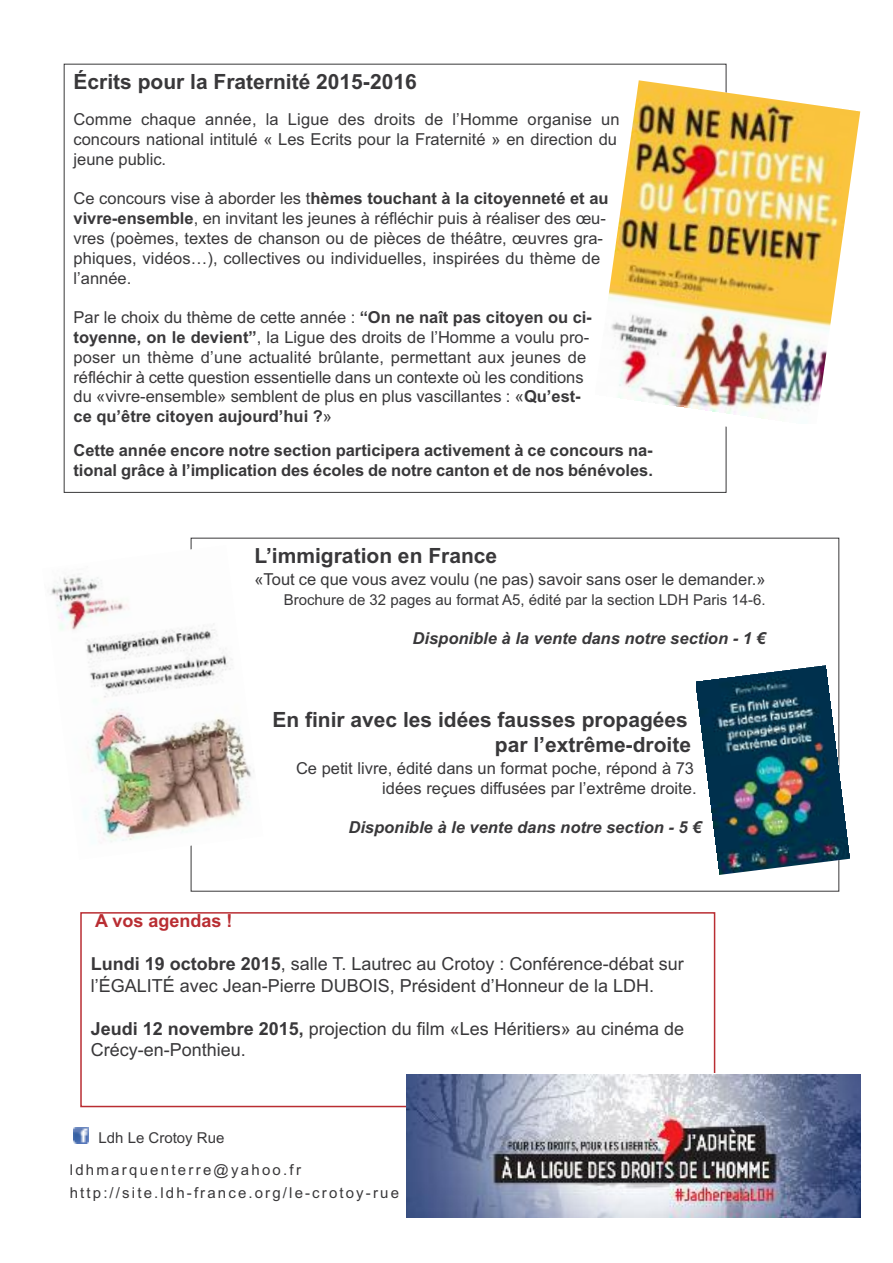
<style>
.page{position:relative;width:893px;height:1263px;background:#fff}
.page>*{position:absolute;margin:0;border:0;box-sizing:border-box;transform-origin:0 0}
.t1{font:700 21px/25.2px "Arial";color:#39383a;text-align:right}
.t2{font:18px/21.6px "Arial";color:#39383a}
.t3{font:700 18px "Arial";color:#b92d32}
.t4{font:16.5px/19.8px "Arial";color:#39383a}
.t5{font:700 16.5px/19.8px "Arial";color:#39383a}
.t6{font:italic 700 16.5px "Arial";color:#39383a}
.t7{font:15px "Arial";color:#39383a}
.t8{font:15px "Arial";letter-spacing:.14em;color:#39383a}
.t9{font:15px/31.7px "Arial";letter-spacing:.15em;color:#39383a}
.s1{font-weight:700}
</style>
<div class="page">
<img style="left:608px;top:80px;width:252px;height:339px">
<img style="left:50px;top:545px;width:204px;height:315px">
<img style="left:696px;top:665px;width:153px;height:210px">
<img style="left:73px;top:1128px;width:16px;height:15px">
<div style="left:80px;top:912px;width:635px;height:195px;border:2px solid #b92d32"></div>
<img style="left:406px;top:1074px;width:454px;height:143px">
<p class="t1" style="left:74px;top:69px;width:345px">Écrits pour la Fraternité 2015-2016</p>
<p class="t4" style="left:74px;top:110px;width:548px">Comme chaque année, la Ligue des droits de l’Homme organise un concours national intitulé « Les Ecrits pour la Fraternité » en direction du jeune public.</p>
<p class="t4" style="left:74px;top:189px;width:537px">Ce concours vise à aborder les t<span class="s1">hèmes touchant à la citoyenneté et au vivre-ensemble</span>, en invitant les jeunes à réfléchir puis à réaliser des œu&shy;vres (poèmes, textes de chanson ou de pièces de théâtre, œuvres gra&shy;phiques, vidéos…), collectives ou individuelles, inspirées du thème de l’année.</p>
<p class="t4" style="left:74px;top:308px;width:520px">Par le choix du thème de cette année : <span class="s1">“On ne naît pas citoyen ou ci&shy;toyenne, on le devient”</span>, la Ligue des droits de l’Homme a voulu pro&shy;poser un thème d’une actualité brûlante, permettant aux jeunes de réfléchir à cette question essentielle dans un contexte où les conditions du «vivre-ensemble» semblent de plus en plus vascillantes : «<span class="s1">Qu’est&shy;ce qu’être citoyen aujourd’hui ?</span>»</p>
<p class="t5" style="left:74px;top:441px;width:581px">Cette année encore notre section participera activement à ce concours na&shy;tional grâce à l’implication des écoles de notre canton et de nos bénévoles.</p>
<p class="t1" style="left:254px;top:543px;width:244px">L’immigration en France</p>
<p class="t4" style="left:254px;top:569px;width:513px">«Tout ce que vous avez voulu (ne pas) savoir sans oser le demander.»</p>
<p class="t7" style="left:284px;top:591px;width:483px">Brochure de 32 pages au format A5, édité par la section LDH Paris 14-6.</p>
<p class="t6" style="left:413px;top:629px;width:355px">Disponible à la vente dans notre section - 1 €</p>
<p class="t1" style="left:272px;top:707px;width:420px">En finir avec les idées fausses propagées par l’extrême-droite</p>
<p class="t4" style="left:296px;top:758px;width:402px;text-align:right">Ce petit livre, édité dans un format poche, répond à 73 idées reçues diffusées par l’extrême droite.</p>
<p class="t6" style="left:348px;top:818px;width:355px">Disponible à le vente dans notre section - 5 €</p>
<p class="t3" style="left:95px;top:910px;width:139px">A vos agendas !</p>
<p class="t2" style="left:91px;top:953px;width:594px"><span class="s1">Lundi 19 octobre 2015</span>, salle T. Lautrec au Crotoy : Conférence-débat sur l’ÉGALITÉ avec Jean-Pierre DUBOIS, Président d’Honneur de la LDH.</p>
<p class="t2" style="left:91px;top:1018px;width:595px"><span class="s1">Jeudi 12 novembre 2015,</span> projection du film «Les Héritiers» au cinéma de<br>Crécy-en-Ponthieu.</p>
<p class="t9" style="left:70px;top:1122px;width:233px;text-indent:29px">Ldh Le Crotoy Rue ldhmarquenterre@yahoo.fr</p>
<p class="t8" style="left:70px;top:1184px;width:331px">http://site.ldh-france.org/le-crotoy-rue</p>
</div>
